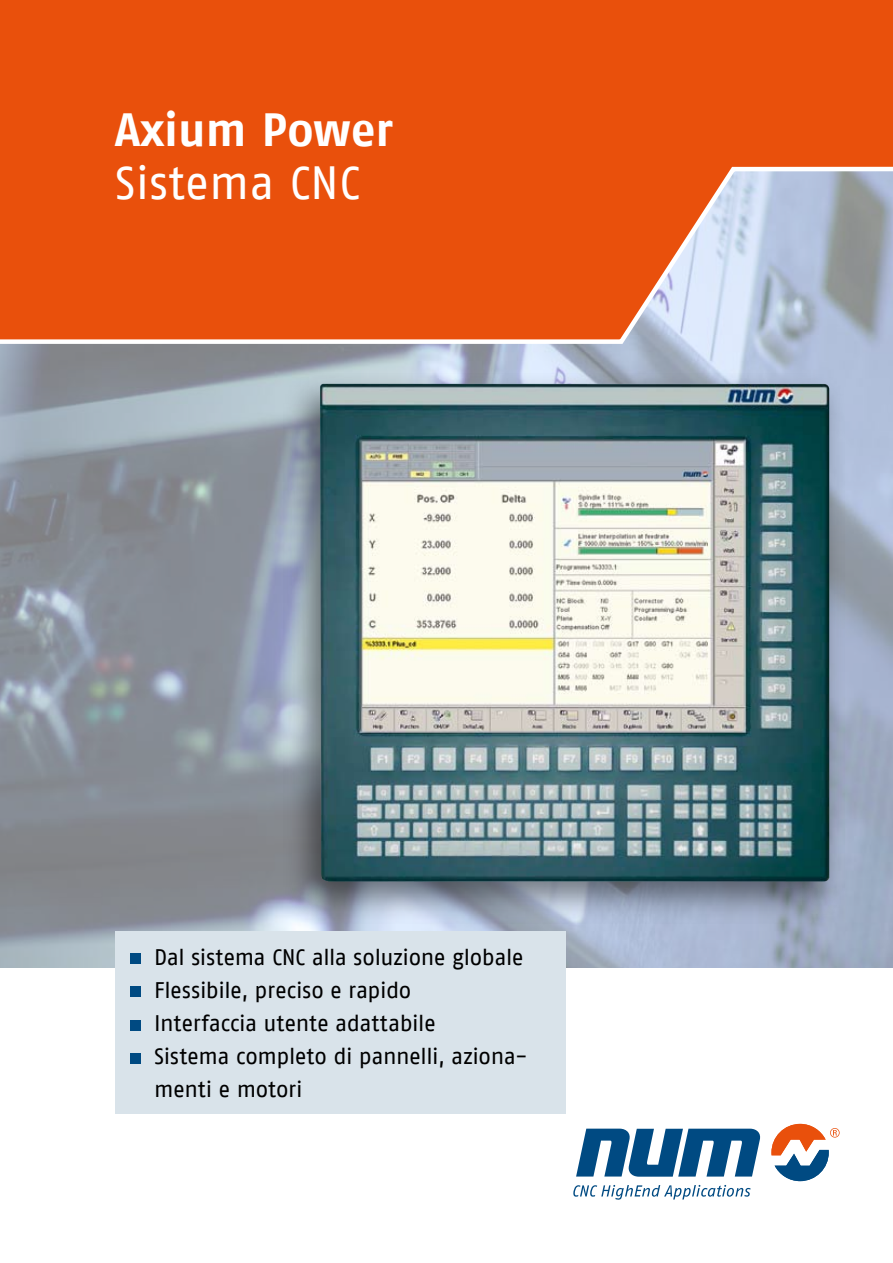
<style>
.page{position:relative;width:893px;height:1263px;background:#fff}
.page>*{position:absolute;margin:0;border:0;box-sizing:border-box;transform-origin:0 0}
.t1{font:700 46.5px "Fago No";color:#fff}
.t2{font:46.5px "Fago No";color:#fff}
.t3{font:22.5px/33px "Fago No";letter-spacing:-.02em;color:#000}
</style>
<div class="page">
<svg style="left:0;top:0;width:893px;height:346px;background:#e26028"></svg>
<svg style="left:576px;top:1128px;width:184px;height:49px"></svg>
<svg style="left:573px;top:1185px;width:177px;height:15px"></svg>
<svg style="left:771px;top:1124px;width:69px;height:57px"></svg>
<div style="left:115px;top:931px;width:450px;height:182px;background:#d9e3ea"></div>
<div style="left:130px;top:953px;width:10px;height:11px;background:#004a82"></div>
<div style="left:130px;top:986px;width:10px;height:11px;background:#004a82"></div>
<div style="left:130px;top:1020px;width:10px;height:10px;background:#004a82"></div>
<div style="left:130px;top:1053px;width:10px;height:10px;background:#004a82"></div>
<div style="left:283px;top:373px;width:562px;height:550px;background:#000;opacity:.48"></div>
<img style="left:320px;top:384px;width:509px;height:498px">
<h1 class="t1" style="left:115px;top:103px;width:280px">Axium Power</h1>
<h1 class="t2" style="left:115px;top:156px;width:247px">Sistema CNC</h1>
<p class="t3" style="left:154px;top:940px;width:375px">Dal sistema CNC alla soluzione globale<br>Flessibile, preciso e rapido<br>Interfaccia utente adattabile<br>Sistema completo di pannelli, aziona&shy;menti e motori</p>
</div>
